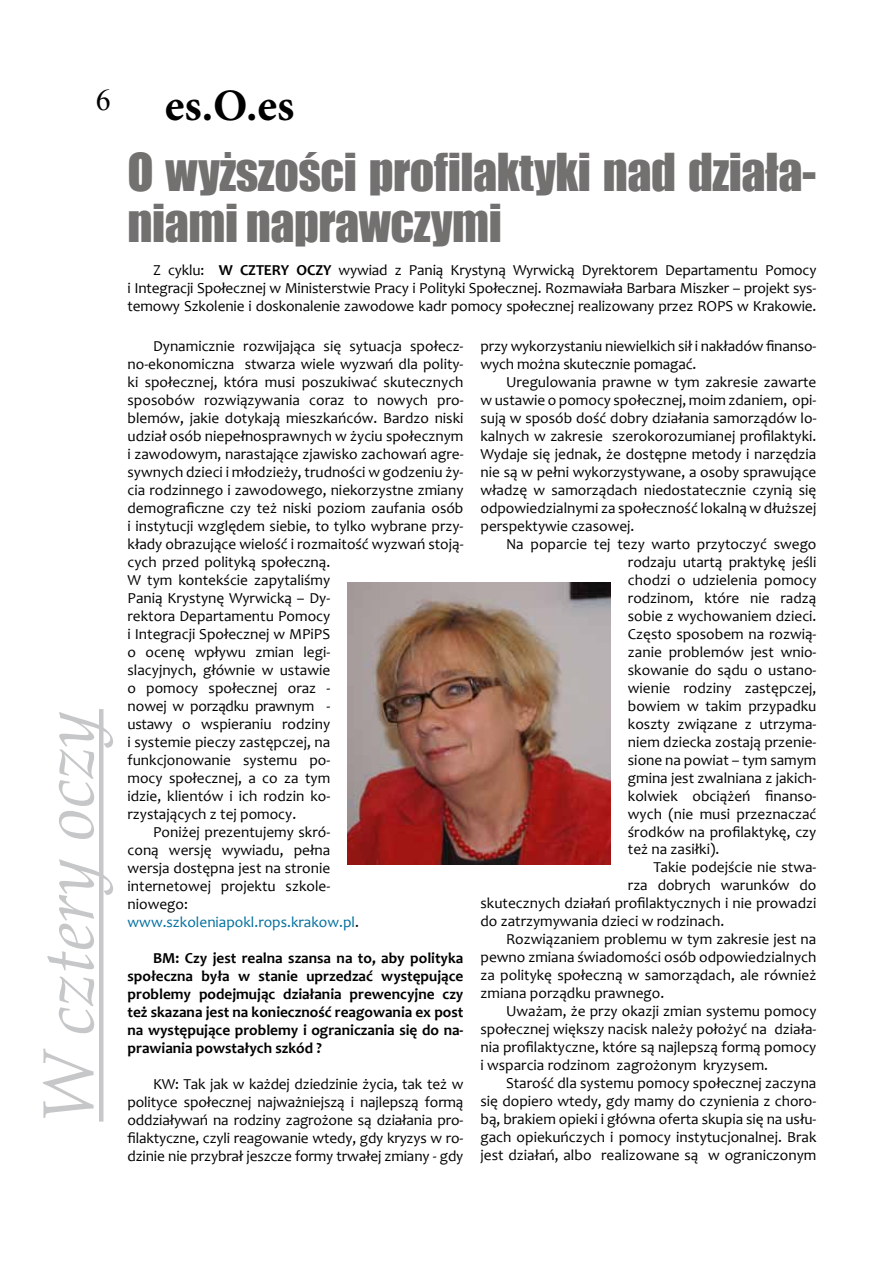
<style>
.page{position:relative;width:893px;height:1263px;background:#fff}
.page>*{position:absolute;margin:0;border:0;box-sizing:border-box;transform-origin:0 0}
.t1{font:italic 72px "Palatino Linotype";color:#c6c7c8}
.t2{font:48px/51px "Impact";letter-spacing:-.01em;color:#727170}
.t3{font:700 45px "Minion Pro";color:#000}
.t4{font:30px "Times New Roman";color:#000}
.t5{font:15.3px/18px "Candara";color:#000;text-align:justify}
.t6{font:700 15.3px/18px "Candara";color:#000;text-align:justify}
.t7{font:15.3px "Candara";color:#006f9f}
.t8{font:15.3px "Candara";letter-spacing:-.02em;color:#000}
.s1{font-weight:700}
.s2{color:#000}
</style>
<div class="page">
<hr style="left:99px;top:709px;width:4px;height:412px;background:#c6c7c8">
<img style="left:347px;top:583px;width:264px;height:281px">
<h3 class="t4" style="left:96px;top:80px;width:16px">6</h3>
<h1 class="t1" style="left:17px;top:1121px;width:412px;rotate:-90deg">W cztery oczy</h1>
<h3 class="t3" style="left:165px;top:74px;width:131px">es.O.es</h3>
<h2 class="t2" style="left:128px;top:145px;width:690px">O wyższości profilaktyki nad działa&shy;niami naprawczymi</h2>
<p class="t5" style="left:128px;top:261px;width:690px;text-indent:26px">Z cyklu: <span class="s1">W CZTERY OCZY</span> wywiad z Panią Krystyną Wyrwicką Dyrektorem Departamentu Pomocy i Integracji Społecznej w Ministerstwie Pracy i Polityki Społecznej. Rozmawiała Barbara Miszker – projekt sys&shy;temowy Szkolenie i doskonalenie zawodowe kadr pomocy społecznej realizowany przez ROPS w Krakowie.</p>
<p class="t5" style="left:153px;top:337px;width:312px">Dynamicznie rozwijająca się sytuacja społecz-</p>
<p class="t5" style="left:128px;top:355px;width:337px">no-ekonomiczna stwarza wiele wyzwań dla polity-</p>
<p class="t5" style="left:128px;top:373px;width:337px">ki społecznej, która musi poszukiwać skutecznych</p>
<p class="t5" style="left:128px;top:391px;width:337px">sposobów rozwiązywania coraz to nowych pro-</p>
<p class="t5" style="left:128px;top:409px;width:337px">blemów, jakie dotykają mieszkańców. Bardzo niski</p>
<p class="t5" style="left:128px;top:427px;width:337px">udział osób niepełnosprawnych w życiu społecznym</p>
<p class="t5" style="left:128px;top:445px;width:337px">i zawodowym, narastające zjawisko zachowań agre-</p>
<p class="t5" style="left:128px;top:463px;width:337px">sywnych dzieci i młodzieży, trudności w godzeniu ży-</p>
<p class="t5" style="left:128px;top:481px;width:337px">cia rodzinnego i zawodowego, niekorzystne zmiany</p>
<p class="t5" style="left:128px;top:499px;width:337px">demograficzne czy też niski poziom zaufania osób</p>
<p class="t5" style="left:128px;top:517px;width:337px">i instytucji względem siebie, to tylko wybrane przy-</p>
<p class="t5" style="left:128px;top:535px;width:337px">kłady obrazujące wielość i rozmaitość wyzwań stoją-</p>
<p class="t5" style="left:128px;top:553px;width:204px">cych przed polityką społeczną.</p>
<p class="t5" style="left:128px;top:571px;width:204px">W tym kontekście zapytaliśmy</p>
<p class="t5" style="left:128px;top:589px;width:204px">Panią Krystynę Wyrwicką – Dy-</p>
<p class="t5" style="left:128px;top:607px;width:204px">rektora Departamentu Pomocy</p>
<p class="t5" style="left:128px;top:625px;width:204px">i Integracji Społecznej w MPiPS</p>
<p class="t5" style="left:128px;top:643px;width:204px">o ocenę wpływu zmian legi-</p>
<p class="t5" style="left:128px;top:661px;width:204px">slacyjnych, głównie w ustawie</p>
<p class="t5" style="left:128px;top:679px;width:204px">o pomocy społecznej oraz -</p>
<p class="t8" style="left:128px;top:696px;width:204px">nowej w porządku prawnym -</p>
<p class="t5" style="left:128px;top:715px;width:204px">ustawy o wspieraniu rodziny</p>
<p class="t5" style="left:128px;top:733px;width:204px">i systemie pieczy zastępczej, na</p>
<p class="t5" style="left:128px;top:751px;width:204px">funkcjonowanie systemu po-</p>
<p class="t5" style="left:128px;top:769px;width:204px">mocy społecznej, a co za tym</p>
<p class="t5" style="left:128px;top:787px;width:204px">idzie, klientów i ich rodzin ko-</p>
<p class="t5" style="left:128px;top:805px;width:170px">rzystających z tej pomocy.</p>
<p class="t5" style="left:153px;top:823px;width:179px">Poniżej prezentujemy skró-</p>
<p class="t5" style="left:128px;top:841px;width:204px">coną wersję wywiadu, pełna</p>
<p class="t5" style="left:128px;top:859px;width:204px">wersja dostępna jest na stronie</p>
<p class="t5" style="left:128px;top:876px;width:204px">internetowej projektu szkole-</p>
<p class="t5" style="left:128px;top:894px;width:62px">niowego:</p>
<p class="t7" style="left:128px;top:912px;width:233px">www.szkoleniapokl.rops.krakow.pl<span class="s2">.</span></p>
<p class="t6" style="left:128px;top:948px;width:337px;text-indent:26px">BM: Czy jest realna szansa na to, aby polityka społeczna była w stanie uprzedzać występujące problemy podejmując działania prewencyjne czy też skazana jest na konieczność reagowania ex post na występujące problemy i ograniczania się do na&shy;prawiania powstałych szkód ?</p>
<p class="t5" style="left:128px;top:1074px;width:337px;text-indent:26px">KW: Tak jak w każdej dziedzinie życia, tak też w polityce społecznej najważniejszą i najlepszą formą oddziaływań na rodziny zagrożone są działania pro&shy;filaktyczne, czyli reagowanie wtedy, gdy kryzys w ro&shy;dzinie nie przybrał jeszcze formy trwałej zmiany - gdy</p>
<p class="t5" style="left:480px;top:336px;width:337px">przy wykorzystaniu niewielkich sił i nakładów finanso&shy;wych można skutecznie pomagać.</p>
<p class="t5" style="left:480px;top:372px;width:338px;text-indent:26px">Uregulowania prawne w tym zakresie zawarte w ustawie o pomocy społecznej, moim zdaniem, opi&shy;sują w sposób dość dobry działania samorządów lo&shy;kalnych w zakresie szerokorozumianej profilaktyki.<br>Wydaje się jednak, że dostępne metody i narzędzia nie są w pełni wykorzystywane, a osoby sprawujące władzę w samorządach niedostatecznie czynią się odpowiedzialnymi za społeczność lokalną w dłuższej perspektywie czasowej.</p>
<p class="t5" style="left:628px;top:534px;width:190px;text-indent:-122px">Na poparcie tej tezy warto przytoczyć swego rodzaju utartą praktykę jeśli chodzi o udzielenia pomocy rodzinom, które nie radzą sobie z wychowaniem dzieci.<br>Często sposobem na rozwią&shy;zanie problemów jest wnio&shy;skowanie do sądu o ustano&shy;wienie rodziny zastępczej, bowiem w takim przypadku koszty związane z utrzyma&shy;niem dziecka zostają przenie&shy;sione na powiat – tym samym gmina jest zwalniana z jakich&shy;kolwiek obciążeń finanso&shy;wych (nie musi przeznaczać środków na profilaktykę, czy też na zasiłki).</p>
<p class="t5" style="left:653px;top:858px;width:165px">Takie podejście nie stwa-</p>
<p class="t5" style="left:628px;top:876px;width:190px">rza dobrych warunków do</p>
<p class="t5" style="left:480px;top:894px;width:337px">skutecznych działań profilaktycznych i nie prowadzi</p>
<p class="t5" style="left:480px;top:912px;width:245px">do zatrzymywania dzieci w rodzinach.</p>
<p class="t5" style="left:506px;top:930px;width:312px">Rozwiązaniem problemu w tym zakresie jest na</p>
<p class="t5" style="left:480px;top:948px;width:337px">pewno zmiana świadomości osób odpowiedzialnych</p>
<p class="t5" style="left:480px;top:966px;width:337px">za politykę społeczną w samorządach, ale również</p>
<p class="t5" style="left:480px;top:984px;width:185px">zmiana porządku prawnego.</p>
<p class="t5" style="left:506px;top:1002px;width:312px">Uważam, że przy okazji zmian systemu pomocy</p>
<p class="t5" style="left:480px;top:1020px;width:337px">społecznej większy nacisk należy położyć na działa-</p>
<p class="t5" style="left:480px;top:1038px;width:337px">nia profilaktyczne, które są najlepszą formą pomocy</p>
<p class="t5" style="left:480px;top:1056px;width:289px">i wsparcia rodzinom zagrożonym kryzysem.</p>
<p class="t5" style="left:506px;top:1074px;width:312px">Starość dla systemu pomocy społecznej zaczyna</p>
<p class="t5" style="left:480px;top:1092px;width:337px">się dopiero wtedy, gdy mamy do czynienia z choro-</p>
<p class="t5" style="left:480px;top:1110px;width:337px">bą, brakiem opieki i główna oferta skupia się na usłu-</p>
<p class="t5" style="left:480px;top:1128px;width:337px">gach opiekuńczych i pomocy instytucjonalnej. Brak</p>
<p class="t5" style="left:480px;top:1146px;width:337px">jest działań, albo realizowane są w ograniczonym</p>
</div>
